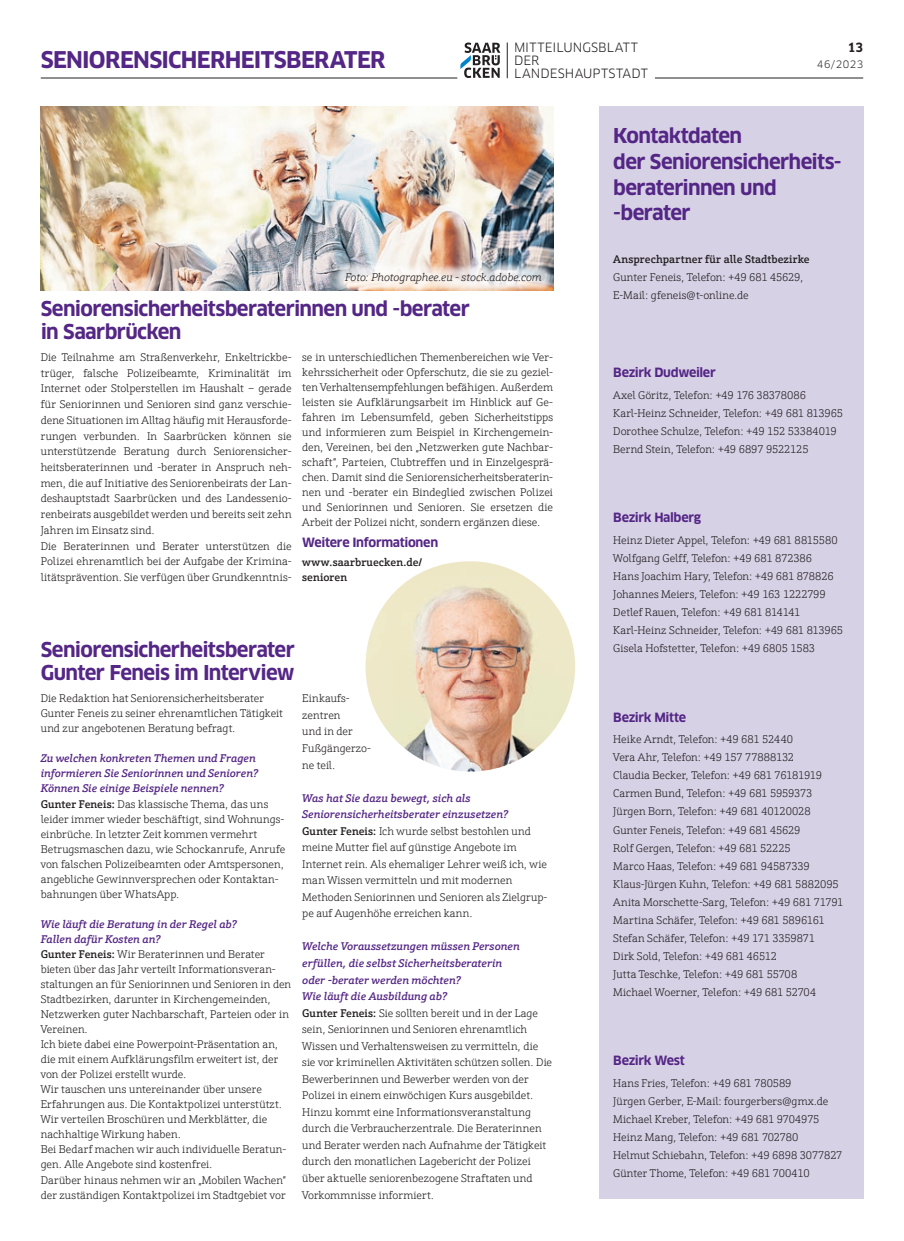
<style>
.page{position:relative;width:904px;height:1241px;background:#fff}
.page>*{position:absolute;margin:0;border:0;box-sizing:border-box;transform-origin:0 0}
.t1{font:700 22.5px "Clan OT";letter-spacing:-.035em;color:#542685}
.t2{font:700 20px/25.5px "Clan OT";letter-spacing:-.04em;color:#542685}
.t3{font:700 12.5px "Clan OT";letter-spacing:-.03em;color:#542685}
.t4{font:12.5px/12.8px "Clan OT";letter-spacing:.01em;color:#231f20}
.t5{font:700 12.5px "Clan OT";color:#231f20;scale:.95 1}
.t6{font:300 11.25px/15px "Schnebel Slab Pro";color:#231f20}
.t7{font:500 11.25px/15px "Schnebel Slab Pro";letter-spacing:.01em;color:#231f20}
.t8{font:italic 300 11.25px "Schnebel Slab Pro";letter-spacing:-.01em;color:#231f20}
.t9{font:10px "Clan OT";letter-spacing:.045em;color:#231f20}
.s1{font-weight:500;font-style:italic;color:#542685}
.s2{font-weight:500}
</style>
<div class="page">
<hr style="left:655px;top:78px;width:208px;height:1px;background:#231f20">
<hr style="left:41px;top:78px;width:416px;height:1px;background:#231f20">
<svg style="left:460px;top:43px;width:40px;height:35px"></svg>
<hr style="left:507px;top:43px;width:1px;height:35px;background:#231f20">
<div style="left:599px;top:106px;width:264px;height:1092px;background:#d7d1e6"></div>
<img style="left:41px;top:106px;width:512px;height:185px">
<div style="left:331px;top:259px;width:224px;height:38px;background:#fff;opacity:.75"></div>
<img style="left:365px;top:561px;width:210px;height:210px;border-radius:104px">
<h1 class="t1" style="left:41px;top:47px;width:80px">SENIOREN</h1>
<h1 class="t1" style="left:149px;top:47px;width:47px">SICHERHE</h1>
<h1 class="t1" style="left:254px;top:47px;width:48px">ITSBERATER</h1>
<p class="t4" style="left:514px;top:41px;width:135px">MITTEILU NGSBLATT<br>DER<br>LANDESHAU PTSTADT</p>
<p class="t5" style="left:847px;top:40px;width:18px">13</p>
<p class="t9" style="left:817px;top:58px;width:48px">46/2023</p>
<p class="t8" style="left:345px;top:270px;width:198px">Foto: Photographee.eu - stock.adobe.com</p>
<h2 class="t2" style="left:41px;top:298px;width:430px;line-height:22.5px">Seniorensicherheitsberaterinnen und -berater in Saarbrücken</h2>
<p class="t6" style="left:41px;top:349px;width:252px;line-height:15.8px">Die Teilnahme am Straßenverkehr, Enkeltrickbe&shy;trüger, falsche Polizeibeamte, Kriminalität im Internet oder Stolperstellen im Haushalt – gerade für Seniorinnen und Senioren sind ganz verschie&shy;dene Situationen im Alltag häufig mit Herausforde&shy;rungen verbunden. In Saarbrücken können sie unterstützende Beratung durch Seniorensicher&shy;heitsberaterinnen und -berater in Anspruch neh&shy;men, die auf Initiative des Seniorenbeirats der Lan&shy;deshauptstadt Saarbrücken und des Landessenio&shy;renbeirats ausgebildet werden und bereits seit zehn Jahren im Einsatz sind.<br>Die Beraterinnen und Berater unterstützen die Polizei ehrenamtlich bei der Aufgabe der Krimina&shy;litätsprävention. Sie verfügen über Grundkenntnis-</p>
<p class="t6" style="left:302px;top:350px;width:252px;text-align:justify">se in unterschiedlichen Themenbereichen wie Ver&shy;kehrssicherheit oder Opferschutz, die sie zu geziel&shy;ten Verhaltensempfehlungen befähigen. Außerdem leisten sie Aufklärungsarbeit im Hinblick auf Ge&shy;fahren im Lebensumfeld, geben Sicherheitstipps und informieren zum Beispiel in Kirchengemein&shy;den, Vereinen, bei den „Netzwerken gute Nachbar&shy;schaft“, Parteien, Clubtreffen und in Einzelgesprä&shy;chen. Damit sind die Seniorensicherheitsberaterin&shy;nen und -berater ein Bindeglied zwischen Polizei und Seniorinnen und Senioren. Sie ersetzen die Arbeit der Polizei nicht, sondern ergänzen diese.</p>
<p class="t3" style="left:302px;top:535px;width:137px">Weitere Informationen</p>
<p class="t7" style="left:302px;top:554px;width:121px">www.saarbruecken.de/ senioren</p>
<h2 class="t2" style="left:41px;top:639px;width:256px;line-height:22.5px">Seniorensicherheitsberater<br>Gunter Feneis im Interview</h2>
<p class="t6" style="left:41px;top:691px;width:244px">Die Redaktion hat Seniorensicherheitsberater<br>Gunter Feneis zu seiner ehrenamtlichen Tätigkeit und zur angebotenen Beratung befragt.</p>
<p class="t6" style="left:41px;top:751px;width:246px"><span class="s1">Zu welchen konkreten Themen und Fragen informieren Sie Seniorinnen und Senioren?<br>Können Sie einige Beispiele nennen?<br></span><span class="s2">Gunter Feneis:</span> Das klassische Thema, das uns leider immer wieder beschäftigt, sind Wohnungs&shy;einbrüche. In letzter Zeit kommen vermehrt Betrugsmaschen dazu, wie Schockanrufe, Anrufe von falschen Polizeibeamten oder Amtspersonen, angebliche Gewinnversprechen oder Kontaktan&shy;bahnungen über WhatsApp.</p>
<p class="t6" style="left:41px;top:916px;width:252px"><span class="s1">Wie läuft die Beratung in der Regel ab?<br>Fallen dafür Kosten an?<br></span><span class="s2">Gunter Feneis:</span> Wir Beraterinnen und Berater bieten über das Jahr verteilt Informationsveran&shy;staltungen an für Seniorinnen und Senioren in den Stadtbezirken, darunter in Kirchengemeinden, Netzwerken guter Nachbarschaft, Parteien oder in Vereinen.<br>Ich biete dabei eine Powerpoint-Präsentation an, die mit einem Aufklärungsfilm erweitert ist, der von der Polizei erstellt wurde.<br>Wir tauschen uns untereinander über unsere Erfahrungen aus. Die Kontaktpolizei unterstützt.<br>Wir verteilen Broschüren und Merkblätter, die nachhaltige Wirkung haben.<br>Bei Bedarf machen wir auch individuelle Beratun&shy;gen. Alle Angebote sind kostenfrei.<br>Darüber hinaus nehmen wir an „Mobilen Wachen“ der zuständigen Kontaktpolizei im Stadtgebiet vor</p>
<p class="t6" style="left:302px;top:690px;width:70px;line-height:16.5px">Einkaufs&shy;zentren<br>und in der<br>Fußgängerzo&shy;ne teil.</p>
<p class="t6" style="left:302px;top:789px;width:247px;line-height:16.5px"><span class="s1">Was hat Sie dazu bewegt, sich als Seniorensicherheitsberater einzusetzen?<br></span><span class="s2">Gunter Feneis:</span> Ich wurde selbst bestohlen und meine Mutter fiel auf günstige Angebote im Internet rein. Als ehemaliger Lehrer weiß ich, wie man Wissen vermitteln und mit modernen Methoden Seniorinnen und Senioren als Zielgrup&shy;pe auf Augenhöhe erreichen kann.</p>
<p class="t6" style="left:302px;top:938px;width:251px;line-height:16.5px"><span class="s1">Welche Voraussetzungen müssen Personen erfüllen, die selbst Sicherheitsberaterin<br>oder -berater werden möchten?<br>Wie läuft die Ausbildung ab?<br></span><span class="s2">Gunter Feneis:</span> Sie sollten bereit und in der Lage sein, Seniorinnen und Senioren ehrenamtlich Wissen und Verhaltensweisen zu vermitteln, die sie vor kriminellen Aktivitäten schützen sollen. Die Bewerberinnen und Bewerber werden von der Polizei in einem einwöchigen Kurs ausgebildet.<br>Hinzu kommt eine Informationsveranstaltung durch die Verbraucherzentrale. Die Beraterinnen und Berater werden nach Aufnahme der Tätigkeit durch den monatlichen Lagebericht der Polizei über aktuelle seniorenbezogene Straftaten und Vorkommnisse informiert.</p>
<h2 class="t2" style="left:613px;top:123px;width:228px">Kontaktdaten<br>der Seniorensicherheits&shy;beraterinnen und -berater</h2>
<p class="t7" style="left:613px;top:252px;width:198px">Ansprechpartner für alle Stadtbezirke</p>
<p class="t6" style="left:613px;top:269px;width:191px;line-height:18px">Gunter Feneis, Telefon: +49 681 45629,<br>E-Mail: gfeneis@t-online.de</p>
<p class="t3" style="left:613px;top:365px;width:104px">Bezirk Dudweiler</p>
<p class="t6" style="left:613px;top:386px;width:231px;line-height:18px">Axel Göritz, Telefon: +49 176 38378086<br>Karl-Heinz Schneider, Telefon: +49 681 813965<br>Dorothee Schulze, Telefon: +49 152 53384019<br>Bernd Stein, Telefon: +49 6897 9522125</p>
<p class="t3" style="left:613px;top:510px;width:89px">Bezirk Halberg</p>
<p class="t6" style="left:613px;top:531px;width:231px;line-height:18px">Heinz Dieter Appel, Telefon: +49 681 8815580<br>Wolfgang Gelff, Telefon: +49 681 872386<br>Hans Joachim Hary, Telefon: +49 681 878826<br>Johannes Meiers, Telefon: +49 163 1222799<br>Detlef Rauen, Telefon: +49 681 814141<br>Karl-Heinz Schneider, Telefon: +49 681 813965<br>Gisela Hofstetter, Telefon: +49 6805 1583</p>
<p class="t3" style="left:613px;top:709px;width:74px">Bezirk Mitte</p>
<p class="t6" style="left:613px;top:730px;width:232px;line-height:18px">Heike Arndt, Telefon: +49 681 52440<br>Vera Ahr, Telefon: +49 157 77888132<br>Claudia Becker, Telefon: +49 681 76181919<br>Carmen Bund, Telefon: +49 681 5959373<br>Jürgen Born, Telefon: +49 681 40120028<br>Gunter Feneis, Telefon: +49 681 45629<br>Rolf Gergen, Telefon: +49 681 52225<br>Marco Haas, Telefon: +49 681 94587339<br>Klaus-Jürgen Kuhn, Telefon: +49 681 5882095<br>Anita Morschette-Sarg, Telefon: +49 681 71791<br>Martina Schäfer, Telefon: +49 681 5896161<br>Stefan Schäfer, Telefon: +49 171 3359871<br>Dirk Sold, Telefon: +49 681 46512<br>Jutta Teschke, Telefon: +49 681 55708<br>Michael Woerner, Telefon: +49 681 52704</p>
<p class="t3" style="left:613px;top:1053px;width:73px">Bezirk West</p>
<p class="t6" style="left:613px;top:1074px;width:231px;line-height:18px">Hans Fries, Telefon: +49 681 780589<br>Jürgen Gerber, E-Mail: fourgerbers@gmx.de Michael Kreber, Telefon: +49 681 9704975<br>Heinz Mang, Telefon: +49 681 702780<br>Helmut Schiebahn, Telefon: +49 6898 3077827<br>Günter Thome, Telefon: +49 681 700410</p>
</div>
